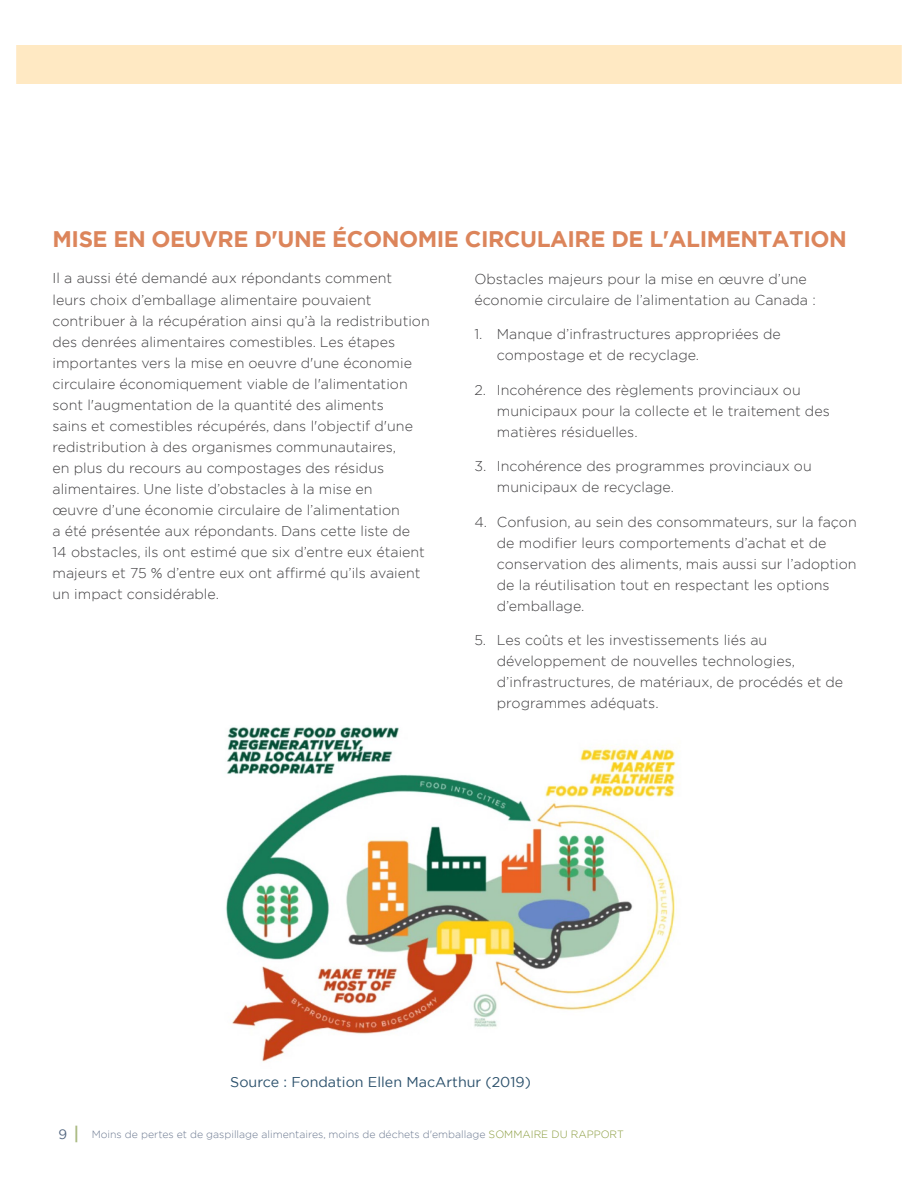
<style>
.page{position:relative;width:918px;height:1188px;background:#fff}
.page>*{position:absolute;margin:0;border:0;box-sizing:border-box;transform-origin:0 0}
.t1{font:700 22.5px "Gotham";letter-spacing:-.02em;color:#dc855b}
.t2{font:300 14.25px/21px "Gotham";color:#414042}
.t3{font:14.25px "Gotham";color:#2c516c}
.t4{font:300 10.5px "Gotham";color:#6d7a91}
.t5{font:300 10.5px "Gotham";color:#889a3a}
.s1{font-weight:400;font-size:13.5px;color:#536680}
.s2{font-weight:500;font-size:18px;color:#a9b981}
.s3{color:#889a3a}
</style>
<div class="page">
<img style="left:226px;top:727px;width:450px;height:335px">
<div style="left:0;top:45px;width:918px;height:39px;background:#ffe9c3"></div>
<h1 class="t1" style="left:52px;top:225px;width:796px">MISE EN OEUVRE D'UNE ÉCONOMIE CIRCULAIRE DE L'ALIMENTATION</h1>
<p class="t2" style="left:52px;top:268px;width:379px">Il a aussi été demandé aux répondants comment<br>leurs choix d’emballage alimentaire pouvaient contribuer à la récupération ainsi qu’à la redistribution des denrées alimentaires comestibles. Les étapes importantes vers la mise en oeuvre d'une économie circulaire économiquement viable de l'alimentation sont l'augmentation de la quantité des aliments<br>sains et comestibles récupérés, dans l'objectif d'une redistribution à des organismes communautaires,<br>en plus du recours au compostages des résidus alimentaires. Une liste d’obstacles à la mise en<br>œuvre d’une économie circulaire de l’alimentation<br>a été présentée aux répondants. Dans cette liste de<br>14 obstacles, ils ont estimé que six d’entre eux étaient majeurs et 75 % d’entre eux ont affirmé qu’ils avaient un impact considérable.</p>
<p class="t2" style="left:474px;top:268px;width:343px">Obstacles majeurs pour la mise en œuvre d’une économie circulaire de l’alimentation au Canada :</p>
<p class="t2" style="left:497px;top:323px;width:285px;text-indent:-23px">1. Manque d’infrastructures appropriées de compostage et de recyclage.</p>
<p class="t2" style="left:497px;top:379px;width:334px;text-indent:-23px">2. Incohérence des règlements provinciaux ou municipaux pour la collecte et le traitement des matières résiduelles.</p>
<p class="t2" style="left:497px;top:455px;width:316px;text-indent:-23px">3. Incohérence des programmes provinciaux ou municipaux de recyclage.</p>
<p class="t2" style="left:497px;top:511px;width:361px;text-indent:-23px">4. Confusion, au sein des consommateurs, sur la façon de modifier leurs comportements d’achat et de conservation des aliments, mais aussi sur l’adoption de la réutilisation tout en respectant les options d’emballage.</p>
<p class="t2" style="left:497px;top:629px;width:348px;text-indent:-23px">5. Les coûts et les investissements liés au développement de nouvelles technologies, d’infrastructures, de matériaux, de procédés et de programmes adéquats.</p>
<p class="t3" style="left:230px;top:1073px;width:302px">Source : Fondation Ellen MacArthur (2019)</p>
<p class="t4" style="left:58px;top:1128px;width:529px"><span class="s1">9</span> <span class="s2">|</span> Moins de pertes et de gaspillage alimentaires, moins de déchets d'emballage <span class="s3">sommai re du rapp</span></p>
<p class="t5" style="left:601px;top:1128px;width:25px">ort</p>
</div>
